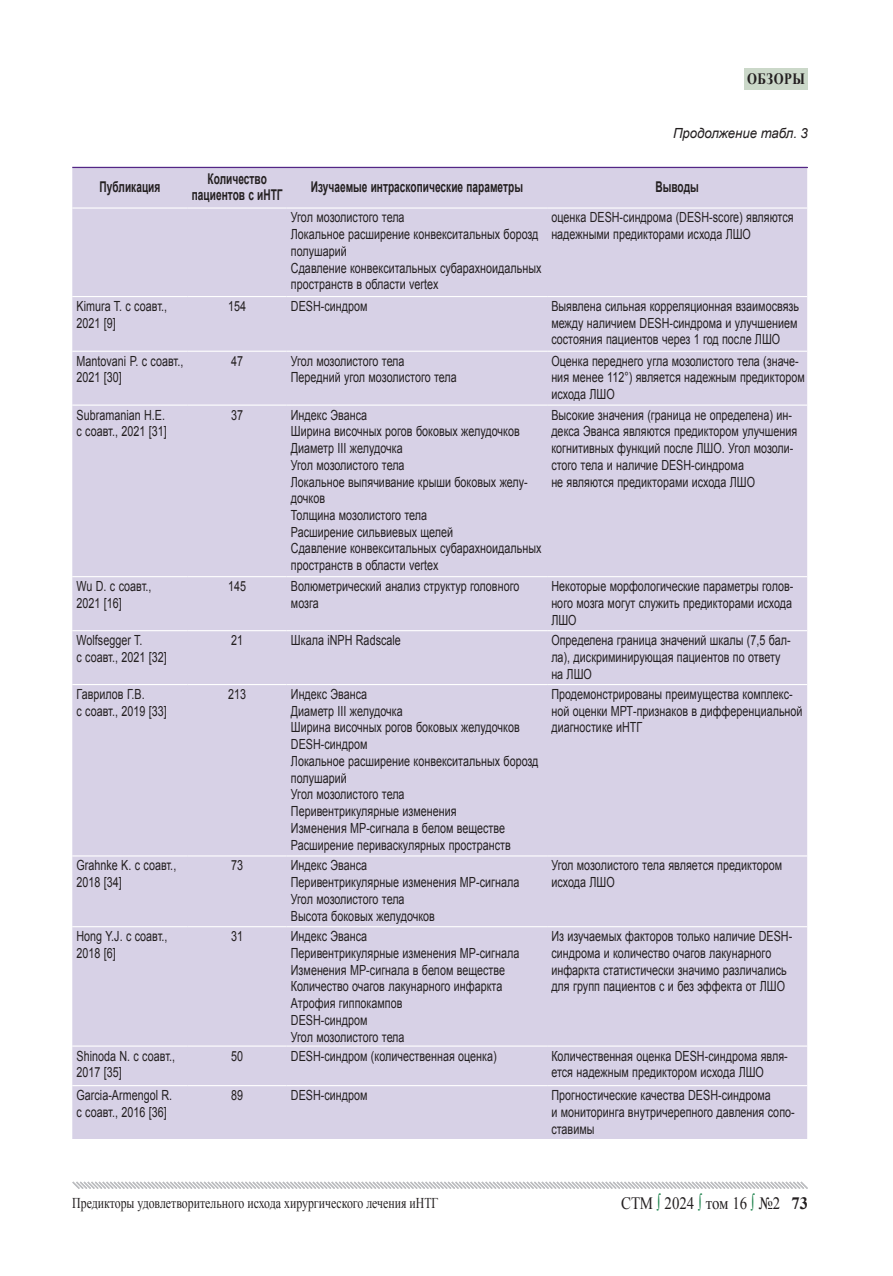
<style>
.page{position:relative;width:893px;height:1276px;background:#fff}
.page>*{position:absolute;margin:0;border:0;box-sizing:border-box;transform-origin:0 0}
.t1{font:17.4px "Times New Roman";color:#231f20;scale:.86 1}
.t2{font:700 15.75px "Times New Roman";letter-spacing:.04em;color:#231f20;scale:.81 1}
.t3{font:15px "Times New Roman";color:#231f20;scale:.79 1}
.t4{font:700 14.85px/16.2px "Arial";letter-spacing:.005em;color:#231f20;text-align:center;scale:.68 1}
.t5{font:13.95px/16.8px "Arial";letter-spacing:.005em;color:#231f20;scale:.77 1}
.t6{font:italic 13.95px "Arial";letter-spacing:-.005em;color:#231f20;scale:.95 1}
.s1{color:#127c43}
.s2{font-weight:700}
</style>
<div class="page">
<div style="left:744px;top:69px;width:64px;height:21px;background:#cbd8c9"></div>
<svg style="left:72px;top:1181px;width:736px;height:8px"></svg>
<div style="left:72px;top:166px;width:735px;height:973px;background:#d7d1e6"></div>
<hr style="left:72px;top:207px;width:116px;height:2px;background:#fff">
<hr style="left:188px;top:207px;width:99px;height:2px;background:#fff">
<hr style="left:287px;top:207px;width:260px;height:2px;background:#fff">
<hr style="left:547px;top:207px;width:260px;height:2px;background:#fff">
<hr style="left:72px;top:296px;width:116px;height:1px;background:#fff">
<hr style="left:188px;top:296px;width:99px;height:1px;background:#fff">
<hr style="left:287px;top:296px;width:260px;height:1px;background:#fff">
<hr style="left:547px;top:296px;width:260px;height:1px;background:#fff">
<hr style="left:72px;top:351px;width:116px;height:1px;background:#fff">
<hr style="left:188px;top:351px;width:99px;height:1px;background:#fff">
<hr style="left:287px;top:351px;width:260px;height:1px;background:#fff">
<hr style="left:547px;top:351px;width:260px;height:1px;background:#fff">
<hr style="left:72px;top:404px;width:116px;height:2px;background:#fff">
<hr style="left:188px;top:404px;width:99px;height:2px;background:#fff">
<hr style="left:287px;top:404px;width:260px;height:2px;background:#fff">
<hr style="left:547px;top:404px;width:260px;height:2px;background:#fff">
<hr style="left:72px;top:576px;width:116px;height:1px;background:#fff">
<hr style="left:188px;top:576px;width:99px;height:1px;background:#fff">
<hr style="left:287px;top:576px;width:260px;height:1px;background:#fff">
<hr style="left:547px;top:576px;width:260px;height:1px;background:#fff">
<hr style="left:72px;top:630px;width:116px;height:1px;background:#fff">
<hr style="left:188px;top:630px;width:99px;height:1px;background:#fff">
<hr style="left:287px;top:630px;width:260px;height:1px;background:#fff">
<hr style="left:547px;top:630px;width:260px;height:1px;background:#fff">
<hr style="left:72px;top:684px;width:116px;height:1px;background:#fff">
<hr style="left:188px;top:684px;width:99px;height:1px;background:#fff">
<hr style="left:287px;top:684px;width:260px;height:1px;background:#fff">
<hr style="left:547px;top:684px;width:260px;height:1px;background:#fff">
<hr style="left:72px;top:855px;width:116px;height:1px;background:#fff">
<hr style="left:188px;top:855px;width:99px;height:1px;background:#fff">
<hr style="left:287px;top:855px;width:260px;height:1px;background:#fff">
<hr style="left:547px;top:855px;width:260px;height:1px;background:#fff">
<hr style="left:72px;top:926px;width:116px;height:1px;background:#fff">
<hr style="left:188px;top:926px;width:99px;height:1px;background:#fff">
<hr style="left:287px;top:926px;width:260px;height:1px;background:#fff">
<hr style="left:547px;top:926px;width:260px;height:1px;background:#fff">
<hr style="left:72px;top:1045px;width:116px;height:1px;background:#fff">
<hr style="left:188px;top:1045px;width:99px;height:1px;background:#fff">
<hr style="left:287px;top:1045px;width:260px;height:1px;background:#fff">
<hr style="left:547px;top:1045px;width:260px;height:1px;background:#fff">
<hr style="left:72px;top:1085px;width:116px;height:1px;background:#fff">
<hr style="left:188px;top:1085px;width:99px;height:1px;background:#fff">
<hr style="left:287px;top:1085px;width:260px;height:1px;background:#fff">
<hr style="left:547px;top:1085px;width:260px;height:1px;background:#fff">
<hr style="left:72px;top:167px;width:736px;height:1px;background:#542685">
<p class="t2" style="left:747px;top:68px;width:73px">обзоры</p>
<p class="t6" style="left:673px;top:124px;width:143px">Продолжение табл. 3</p>
<p class="t4" style="left:100px;top:179px;width:91px">Публикация</p>
<p class="t4" style="left:192px;top:171px;width:135px">Количество пациентов с иНТГ</p>
<p class="t4" style="left:311px;top:179px;width:313px">Изучаемые интраскопические параметры</p>
<p class="t4" style="left:655px;top:179px;width:65px">Выводы</p>
<p class="t5" style="left:291px;top:209px;width:327px">Угол мозолистого тела<br>Локальное расширение конвекситальных борозд полушарий<br>Сдавление конвекситальных субарахноидальных пространств в области vertex</p>
<p class="t5" style="left:551px;top:209px;width:316px">оценка DESH-синдрома (DESH-score) являются надежными предикторами исхода ЛШО</p>
<p class="t5" style="left:77px;top:298px;width:119px">Kimura T. с соавт.,<br>2021 [9]</p>
<p class="t5" style="left:228px;top:298px;width:25px">154</p>
<p class="t5" style="left:291px;top:298px;width:101px">DESH-синдром</p>
<p class="t5" style="left:551px;top:298px;width:323px;text-align:justify">Выявлена сильная корреляционная взаимосвязь между наличием DESH-синдрома и улучшением состояния пациентов через 1 год после ЛШО</p>
<p class="t5" style="left:77px;top:352px;width:140px">Mantovani P. с соавт.,<br>2021 [30]</p>
<p class="t5" style="left:231px;top:352px;width:17px">47</p>
<p class="t5" style="left:291px;top:352px;width:217px">Угол мозолистого тела<br>Передний угол мозолистого тела</p>
<p class="t5" style="left:551px;top:352px;width:331px">Оценка переднего угла мозолистого тела (значе&shy;ния менее 112°) является надежным предиктором исхода ЛШО</p>
<p class="t5" style="left:77px;top:406px;width:119px">Subramanian H.E. с соавт., 2021 [31]</p>
<p class="t5" style="left:231px;top:406px;width:17px">37</p>
<p class="t5" style="left:291px;top:406px;width:327px">Индекс Эванса<br>Ширина височных рогов боковых желудочков<br>Диаметр III желудочка<br>Угол мозолистого тела<br>Локальное выпячивание крыши боковых желу&shy;дочков<br>Толщина мозолистого тела<br>Расширение сильвиевых щелей<br>Сдавление конвекситальных субарахноидальных пространств в области vertex</p>
<p class="t5" style="left:551px;top:406px;width:321px">Высокие значения (граница не определена) ин&shy;декса Эванса являются предиктором улучшения когнитивных функций после ЛШО. Угол мозоли&shy;стого тела и наличие DESH-синдрома<br>не являются предикторами исхода ЛШО</p>
<p class="t5" style="left:77px;top:578px;width:99px">Wu D. с соавт.,<br>2021 [16]</p>
<p class="t5" style="left:228px;top:578px;width:25px">145</p>
<p class="t5" style="left:291px;top:578px;width:298px">Волюметрический анализ структур головного мозга</p>
<p class="t5" style="left:551px;top:578px;width:316px;text-align:justify">Некоторые морфологические параметры голов&shy;ного мозга могут служить предикторами исхода ЛШО</p>
<p class="t5" style="left:77px;top:632px;width:119px">Wolfsegger T.<br>с соавт., 2021 [32]</p>
<p class="t5" style="left:231px;top:632px;width:17px">21</p>
<p class="t5" style="left:291px;top:632px;width:144px">Шкала iNPH Radscale</p>
<p class="t5" style="left:551px;top:632px;width:312px">Определена граница значений шкалы (7,5 бал&shy;ла), дискриминирующая пациентов по ответу на ЛШО</p>
<p class="t5" style="left:77px;top:686px;width:119px">Гаврилов Г.В.<br>с соавт., 2019 [33]</p>
<p class="t5" style="left:228px;top:686px;width:25px">213</p>
<p class="t5" style="left:291px;top:686px;width:323px">Индекс Эванса<br>Диаметр III желудочка<br>Ширина височных рогов боковых желудочков<br>DESH-синдром<br>Локальное расширение конвекситальных борозд полушарий<br>Угол мозолистого тела<br>Перивентрикулярные изменения<br>Изменения МР-сигнала в белом веществе<br>Расширение периваскулярных пространств</p>
<p class="t5" style="left:551px;top:686px;width:328px">Продемонстрированы преимущества комплекс&shy;ной оценки МРТ-признаков в дифференциальной диагностике иНТГ</p>
<p class="t5" style="left:77px;top:857px;width:131px">Grahnke K. с соавт.,<br>2018 [34]</p>
<p class="t5" style="left:231px;top:857px;width:17px">73</p>
<p class="t5" style="left:291px;top:857px;width:298px">Индекс Эванса<br>Перивентрикулярные изменения МР-сигнала<br>Угол мозолистого тела<br>Высота боковых желудочков</p>
<p class="t5" style="left:551px;top:857px;width:301px">Угол мозолистого тела являeтся предиктором исхода ЛШО</p>
<p class="t5" style="left:77px;top:928px;width:120px">Hong Y.J. с соавт.,<br>2018 [6]</p>
<p class="t5" style="left:231px;top:928px;width:17px">31</p>
<p class="t5" style="left:291px;top:928px;width:298px">Индекс Эванса<br>Перивентрикулярные изменения МР-сигнала<br>Изменения МР-сигнала в белом веществе<br>Количество очагов лакунарного инфаркта<br>Атрофия гиппокампов<br>DESH-синдром<br>Угол мозолистого тела</p>
<p class="t5" style="left:551px;top:928px;width:314px">Из изучаемых факторов только наличие DESH&shy;синдрома и количество очагов лакунарного инфаркта статистически значимо различались для групп пациентов с и без эффекта от ЛШО</p>
<p class="t5" style="left:77px;top:1047px;width:130px">Shinoda N. с соавт.,<br>2017 [35]</p>
<p class="t5" style="left:231px;top:1047px;width:17px">50</p>
<p class="t5" style="left:291px;top:1047px;width:269px">DESH-синдром (количественная оценка)</p>
<p class="t5" style="left:551px;top:1047px;width:309px">Количественная оценка DESH-синдрома явля&shy;ется надежным предиктором исхода ЛШО</p>
<p class="t5" style="left:77px;top:1087px;width:126px">Garcia-Armengol R. с соавт., 2016 [36]</p>
<p class="t5" style="left:231px;top:1087px;width:17px">89</p>
<p class="t5" style="left:291px;top:1087px;width:101px">DESH-синдром</p>
<p class="t5" style="left:551px;top:1087px;width:318px">Прогностические качества DESH-синдрома<br>и мониторинга внутричерепного давления сопо&shy;ставимы</p>
<p class="t3" style="left:72px;top:1192px;width:465px">Предикторы удовлетворительного исхода хирургического лечения иНТГ</p>
<p class="t1" style="left:621px;top:1191px;width:219px">СТМ <span class="s1">∫</span> 2024 <span class="s1">∫</span> том 16 <span class="s1">∫</span> №2 <span class="s2">73</span></p>
</div>
